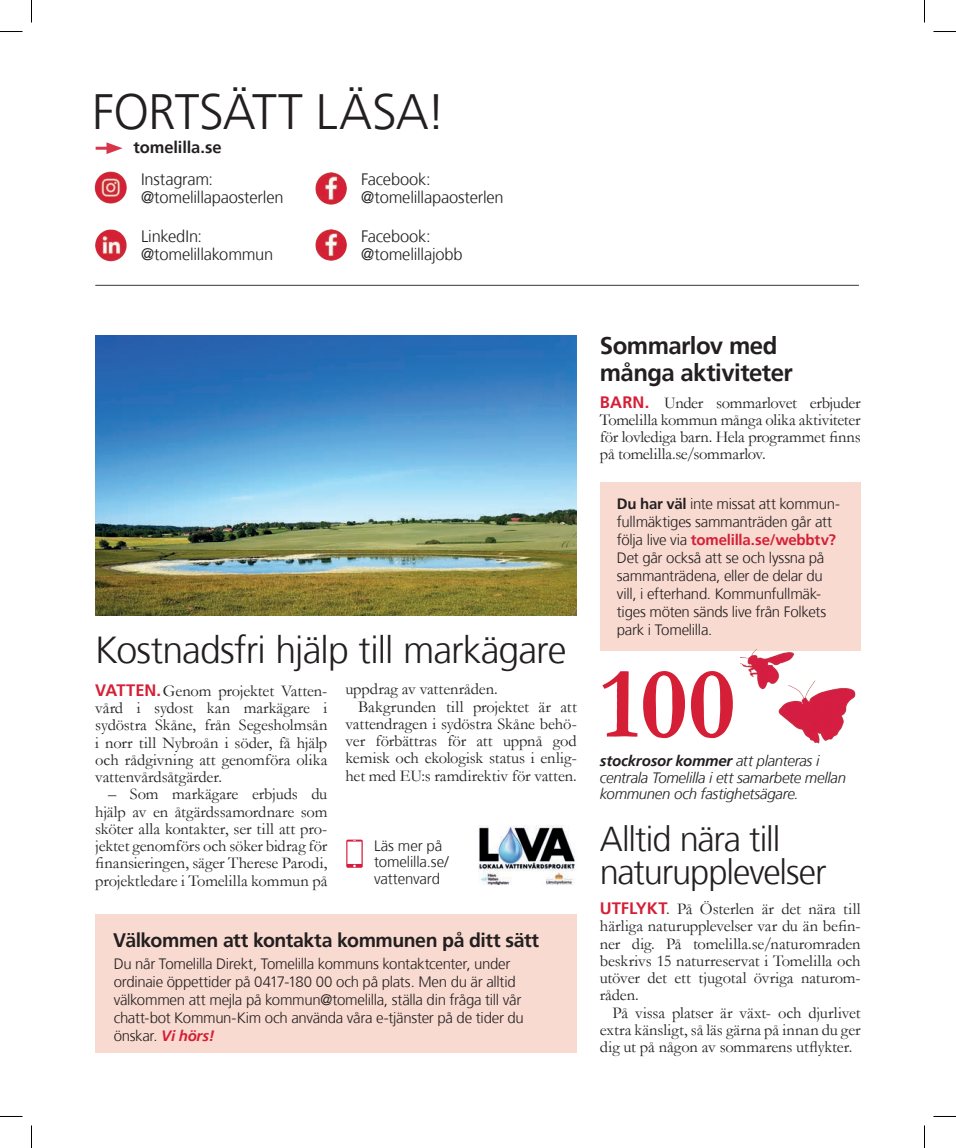
<style>
.page{position:relative;width:956px;height:1148px;background:#fff}
.page>*{position:absolute;margin:0;border:0;box-sizing:border-box;transform-origin:0 0}
.t1{font:700 102px "Garamond";color:#d51f36}
.t2{font:300 49.5px "Frutiger";letter-spacing:-.015em;color:#231f20}
.t3{font:300 37.5px "Frutiger";letter-spacing:-.025em;color:#231f20}
.t4{font:300 34.5px/33px "Frutiger";letter-spacing:-.035em;color:#231f20}
.t5{font:700 24px/27px "Frutiger";letter-spacing:-.025em;color:#231f20}
.t6{font:700 19.5px "Frutiger";letter-spacing:-.025em;color:#231f20}
.t7{font:16.5px/17.2px "Garamond";letter-spacing:-.005em;color:#231f20;text-align:justify}
.t8{font:300 16.5px/18px "Frutiger";letter-spacing:-.015em;color:#231f20}
.t9{font:700 16.5px "Frutiger";letter-spacing:-.01em;color:#231f20}
.t10{font:300 15px/18px "Frutiger";letter-spacing:-.02em;color:#231f20}
.t11{font:italic 300 15px/16.5px "Frutiger";letter-spacing:-.02em;color:#231f20}
.s1{font-family:"Frutiger";font-weight:700;color:#d51f36}
.s2{font-weight:700;font-style:italic;color:#d51f36}
.s3{font-weight:700}
.s4{font-weight:700;color:#d51f36}
</style>
<div class="page">
<img style="left:95px;top:335px;width:481px;height:280px">
<div style="left:600px;top:482px;width:261px;height:168px;background:#f8dad0"></div>
<hr style="left:95px;top:285px;width:764px;height:1px;background:#231f20">
<img style="left:94px;top:171px;width:33px;height:33px">
<img style="left:95px;top:229px;width:32px;height:33px">
<img style="left:315px;top:173px;width:32px;height:32px">
<img style="left:315px;top:230px;width:32px;height:31px">
<div style="left:95px;top:914px;width:482px;height:138px;background:#f8dad0"></div>
<hr style="left:96px;top:147px;width:16px;height:3px;background:#d51f36">
<svg style="left:107px;top:142px;width:16px;height:12px"></svg>
<img style="left:478px;top:825px;width:98px;height:59px">
<svg style="left:346px;top:839px;width:17px;height:28px"></svg>
<img style="left:778px;top:680px;width:78px;height:64px">
<img style="left:740px;top:649px;width:62px;height:45px">
<svg style="left:0;top:31px;width:22px;height:1px"></svg>
<svg style="left:933px;top:31px;width:23px;height:1px"></svg>
<svg style="left:31px;top:0;width:1px;height:23px"></svg>
<svg style="left:31px;top:1125px;width:1px;height:22px"></svg>
<svg style="left:924px;top:0;width:1px;height:23px"></svg>
<svg style="left:924px;top:1125px;width:1px;height:22px"></svg>
<h2 class="t2" style="left:92px;top:84px;width:355px">FORTSÄTT LÄSA!</h2>
<p class="t9" style="left:134px;top:137px;width:90px">tomelilla.se</p>
<p class="t8" style="left:141px;top:171px;width:144px">Instagram: @tomelillapaosterlen</p>
<p class="t8" style="left:141px;top:228px;width:134px">LinkedIn: @tomelillakommun</p>
<p class="t8" style="left:361px;top:171px;width:144px">Facebook: @tomelillapaosterlen</p>
<p class="t8" style="left:361px;top:228px;width:103px">Facebook: @tomelillajobb</p>
<h3 class="t3" style="left:95px;top:628px;width:473px">Kostnadsfri hjälp till markägare</h3>
<p class="t7" style="left:95px;top:681px;width:234px"><span class="s1">VATTEN.</span>Genom projektet Vatten&shy;vård i sydost kan markägare i sydöstra Skåne, från Segesholmsån i norr till Nybroån i söder, få hjälp och rådgivning att genomföra olika vattenvårdsåtgärder.</p>
<p class="t7" style="left:95px;top:785px;width:234px;text-indent:13px">– Som markägare erbjuds du hjälp av en åtgärdssamordnare som sköter alla kontakter, ser till att pro&shy;jektet genomförs och söker bidrag för finansieringen, säger Therese Parodi, projektledare i Tomelilla kommun på</p>
<p class="t7" style="left:345px;top:680px;width:154px">uppdrag av vattenråden.</p>
<p class="t7" style="left:358px;top:697px;width:220px">Bakgrunden till projektet är att</p>
<p class="t7" style="left:345px;top:714px;width:233px">vattendragen i sydöstra Skåne behö-</p>
<p class="t7" style="left:345px;top:731px;width:233px">ver förbättras för att uppnå god</p>
<p class="t7" style="left:345px;top:749px;width:233px">kemisk och ekologisk status i enlig-</p>
<p class="t7" style="left:345px;top:766px;width:233px">het med EU:s ramdirektiv för vatten.</p>
<p class="t10" style="left:374px;top:837px;width:76px;line-height:16.5px">Läs mer på tomelilla.se/ vattenvard</p>
<p class="t6" style="left:113px;top:928px;width:427px">Välkommen att kontakta kommunen på ditt sätt</p>
<p class="t10" style="left:114px;top:954px;width:412px">Du når Tomelilla Direkt, Tomelilla kommuns kontaktcenter, under ordinaie öppettider på 0417-180 00 och på plats. Men du är alltid välkommen att mejla på kommun@tomelilla, ställa din fråga till vår chatt-bot Kommun-Kim och använda våra e-tjänster på de tider du önskar. <span class="s2">Vi hörs!</span></p>
<h3 class="t5" style="left:600px;top:332px;width:194px">Sommarlov med många aktiviteter</h3>
<p class="t7" style="left:600px;top:393px;width:262px"><span class="s1">BARN.</span> Under sommarlovet erbjuder Tomelilla kommun många olika aktiviteter för lovlediga barn. Hela programmet finns på tomelilla.se/sommarlov.</p>
<p class="t10" style="left:617px;top:494px;width:225px"><span class="s3">Du har väl</span> inte missat att kommun&shy;fullmäktiges sammanträden går att följa live via <span class="s4">tomelilla.se/webbtv?<br></span>Det går också att se och lyssna på sammanträdena, eller de delar du vill, i efterhand. Kommunfullmäk&shy;tiges möten sänds live från Folkets park i Tomelilla.</p>
<h1 class="t1" style="left:600px;top:635px;width:138px">100</h1>
<p class="t11" style="left:600px;top:753px;width:248px"><span class="s3">stockrosor kommer</span> att planteras i centrala Tomelilla i ett samarbete mellan kommunen och fastighetsägare.</p>
<h3 class="t4" style="left:600px;top:823px;width:228px">Alltid nära till naturupplevelser</h3>
<p class="t7" style="left:600px;top:899px;width:262px"><span class="s1">UTFLYKT</span>. På Österlen är det nära till härliga naturupplevelser var du än befin&shy;ner dig. På tomelilla.se/naturomraden beskrivs 15 naturreservat i Tomelilla och utöver det ett tjugotal övriga naturom&shy;råden.</p>
<p class="t7" style="left:600px;top:1003px;width:262px;text-indent:13px">På vissa platser är växt- och djurlivet extra känsligt, så läs gärna på innan du ger dig ut på någon av sommarens utflykter.</p>
</div>
